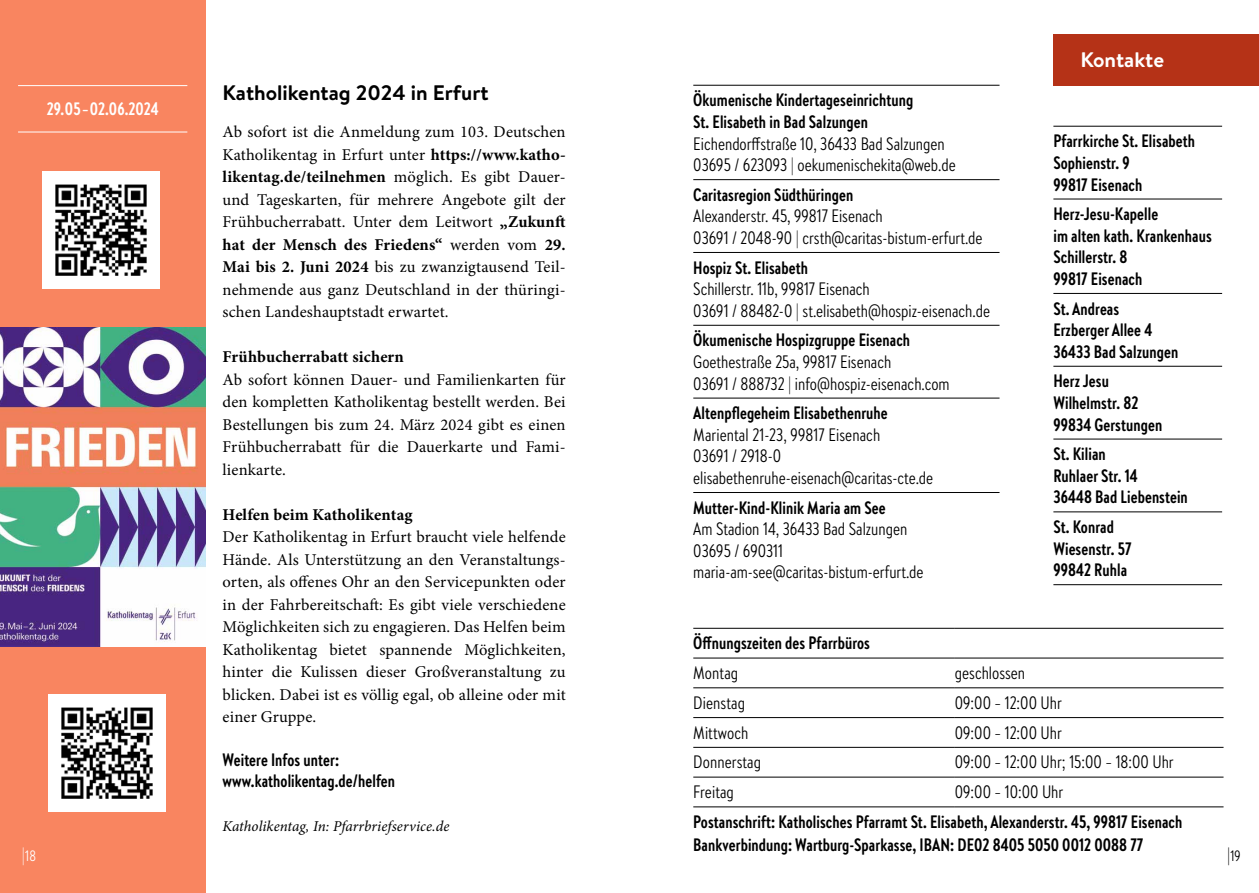
<style>
.page{position:relative;width:1259px;height:893px;background:#fff}
.page>*{position:absolute;margin:0;border:0;box-sizing:border-box;transform-origin:0 0}
.t1{font:700 21px "Brandon Text";color:#000}
.t2{font:700 21px "Brandon Text";color:#fff}
.t3{font:700 18px/21.6px "Brandon Text Cond";letter-spacing:.005em;color:#000}
.t4{font:18px/21.6px "Brandon Text Cond";color:#000}
.t5{font:700 18px "Brandon Text Cond";letter-spacing:.005em;color:#fff}
.t6{font:16.5px/22.5px "Minion Pro";letter-spacing:.01em;color:#000;text-align:justify}
.t7{font:700 16.5px "Minion Pro";letter-spacing:.01em;color:#000}
.t8{font:italic 15px "Minion Pro";letter-spacing:.005em;color:#000}
.t9{font:15px "Brandon Text Cond";color:#000}
.t10{font:15px "Brandon Text Cond";color:#fff}
.s1{font-size:18px}
.s2{font-weight:700}
</style>
<div class="page">
<div style="left:0;top:0;width:206px;height:893px;background:#f98560"></div>
<hr style="left:18px;top:85px;width:169px;height:1px;background:#fff">
<hr style="left:18px;top:132px;width:169px;height:1px;background:#fff">
<img style="left:0;top:327px;width:206px;height:320px">
<img style="left:43px;top:171px;width:117px;height:117px">
<img style="left:48px;top:695px;width:117px;height:117px">
<div style="left:1053px;top:34px;width:206px;height:51px;background:#b53217"></div>
<hr style="left:693px;top:179px;width:306px;height:1px;background:#000">
<hr style="left:693px;top:252px;width:306px;height:1px;background:#000">
<hr style="left:693px;top:325px;width:306px;height:1px;background:#000">
<hr style="left:693px;top:398px;width:306px;height:1px;background:#000">
<hr style="left:693px;top:492px;width:306px;height:1px;background:#000">
<hr style="left:693px;top:85px;width:306px;height:1px;background:#000">
<hr style="left:1053px;top:199px;width:169px;height:1px;background:#000">
<hr style="left:1053px;top:293px;width:169px;height:1px;background:#000">
<hr style="left:1053px;top:366px;width:169px;height:1px;background:#000">
<hr style="left:1053px;top:439px;width:169px;height:1px;background:#000">
<hr style="left:1053px;top:512px;width:169px;height:1px;background:#000">
<hr style="left:1053px;top:584px;width:169px;height:1px;background:#000">
<hr style="left:1053px;top:126px;width:169px;height:1px;background:#000">
<hr style="left:693px;top:658px;width:262px;height:1px;background:#000">
<hr style="left:955px;top:658px;width:268px;height:1px;background:#000">
<hr style="left:693px;top:688px;width:262px;height:1px;background:#000">
<hr style="left:955px;top:688px;width:268px;height:1px;background:#000">
<hr style="left:693px;top:717px;width:262px;height:1px;background:#000">
<hr style="left:955px;top:717px;width:268px;height:1px;background:#000">
<hr style="left:693px;top:747px;width:262px;height:1px;background:#000">
<hr style="left:955px;top:747px;width:268px;height:1px;background:#000">
<hr style="left:693px;top:777px;width:262px;height:1px;background:#000">
<hr style="left:955px;top:777px;width:268px;height:1px;background:#000">
<hr style="left:693px;top:807px;width:262px;height:1px;background:#000">
<hr style="left:955px;top:807px;width:268px;height:1px;background:#000">
<hr style="left:693px;top:628px;width:262px;height:1px;background:#000">
<hr style="left:955px;top:628px;width:268px;height:1px;background:#000">
<p class="t5" style="left:47px;top:97px;width:113px">29.05–02.06.2024</p>
<p class="t10" style="left:22px;top:846px;width:16px"><span class="s1">|</span>18</p>
<p class="t1" style="left:223px;top:78px;width:268px">Katholikentag 2024 in Erfurt</p>
<p class="t6" style="left:223px;top:121px;width:345px">Ab sofort ist die Anmeldung zum 103. Deutschen Katholikentag in Erfurt unter <span class="s2">https://www.katho&shy;likentag.de/teilnehmen</span> möglich. Es gibt Dauer&shy;und Tageskarten, für mehrere Angebote gilt der Frühbucherrabatt. Unter dem Leitwort <span class="s2">„Zukunft hat der Mensch des Friedens“</span> werden vom <span class="s2">29.<br>Mai bis 2. Juni 2024</span> bis zu zwanzigtausend Teil&shy;nehmende aus ganz Deutschland in der thüringi&shy;schen Landeshauptstadt erwartet.</p>
<p class="t7" style="left:223px;top:345px;width:183px">Frühbucherrabatt sichern</p>
<p class="t6" style="left:223px;top:368px;width:345px">Ab sofort können Dauer- und Familienkarten für den kompletten Katholikentag bestellt werden. Bei Bestellungen bis zum 24. März 2024 gibt es einen Frühbucherrabatt für die Dauerkarte und Fami&shy;lienkarte.</p>
<p class="t7" style="left:223px;top:503px;width:191px">Helfen beim Katholikentag</p>
<p class="t6" style="left:223px;top:526px;width:345px">Der Katholikentag in Erfurt braucht viele helfende Hände. Als Unterstützung an den Veranstaltungs&shy;orten, als offenes Ohr an den Servicepunkten oder in der Fahrbereitschaft: Es gibt viele verschiedene Möglichkeiten sich zu engagieren. Das Helfen beim Katholikentag bietet spannende Möglichkeiten, hinter die Kulissen dieser Großveranstaltung zu blicken. Dabei ist es völlig egal, ob alleine oder mit einer Gruppe.</p>
<p class="t3" style="left:223px;top:748px;width:174px">Weitere Infos unter: www.katholikentag.de/helfen</p>
<p class="t8" style="left:223px;top:816px;width:228px">Katholikentag, In: Pfarrbriefservice.de</p>
<p class="t3" style="left:693px;top:89px;width:221px">Ökumenische Kindertageseinrichtung<br>St. Elisabeth in Bad Salzungen</p>
<p class="t4" style="left:693px;top:132px;width:264px">Eichendorffstraße 10, 36433 Bad Salzungen<br>03695 / 623093 | oekumenischekita@web.de</p>
<p class="t3" style="left:693px;top:183px;width:161px">Caritasregion Südthüringen</p>
<p class="t4" style="left:693px;top:205px;width:291px">Alexanderstr. 45, 99817 Eisenach<br>03691 / 2048-90 | crsth@caritas-bistum-erfurt.de</p>
<p class="t3" style="left:693px;top:256px;width:116px">Hospiz St. Elisabeth</p>
<p class="t4" style="left:693px;top:278px;width:298px">Schillerstr. 11b, 99817 Eisenach<br>03691 / 88482-0 | st.elisabeth@hospiz-eisenach.de</p>
<p class="t3" style="left:693px;top:329px;width:218px">Ökumenische Hospizgruppe Eisenach</p>
<p class="t4" style="left:693px;top:350px;width:258px">Goethestraße 25a, 99817 Eisenach<br>03691 / 888732 | info@hospiz-eisenach.com</p>
<p class="t3" style="left:693px;top:402px;width:196px">Altenpflegeheim Elisabethenruhe</p>
<p class="t4" style="left:693px;top:423px;width:241px">Mariental 21-23, 99817 Eisenach<br>03691 / 2918-0 elisabethenruhe-eisenach@caritas-cte.de</p>
<p class="t3" style="left:693px;top:496px;width:194px">Mutter-Kind-Klinik Maria am See</p>
<p class="t4" style="left:693px;top:518px;width:232px">Am Stadion 14, 36433 Bad Salzungen<br>03695 / 690311 maria-am-see@caritas-bistum-erfurt.de</p>
<p class="t2" style="left:1080px;top:45px;width:85px">Kontakte</p>
<p class="t3" style="left:1053px;top:130px;width:143px">Pfarrkirche St. Elisabeth<br>Sophienstr. 9<br>99817 Eisenach</p>
<p class="t3" style="left:1053px;top:202px;width:160px">Herz-Jesu-Kapelle<br>im alten kath. Krankenhaus<br>Schillerstr. 8<br>99817 Eisenach</p>
<p class="t3" style="left:1053px;top:297px;width:126px">St. Andreas<br>Erzberger Allee 4<br>36433 Bad Salzungen</p>
<p class="t3" style="left:1053px;top:370px;width:110px">Herz Jesu<br>Wilhelmstr. 82<br>99834 Gerstungen</p>
<p class="t3" style="left:1053px;top:442px;width:136px">St. Kilian<br>Ruhlaer Str. 14<br>36448 Bad Liebenstein</p>
<p class="t3" style="left:1053px;top:515px;width:80px">St. Konrad<br>Wiesenstr. 57<br>99842 Ruhla</p>
<p class="t3" style="left:693px;top:632px;width:178px">Öffnungszeiten des Pfarrbüros</p>
<p class="t4" style="left:693px;top:662px;width:46px">Montag</p>
<p class="t4" style="left:955px;top:662px;width:72px">geschlossen</p>
<p class="t4" style="left:693px;top:691px;width:53px">Dienstag</p>
<p class="t4" style="left:955px;top:691px;width:108px">09:00 – 12:00 Uhr</p>
<p class="t4" style="left:693px;top:721px;width:57px">Mittwoch</p>
<p class="t4" style="left:955px;top:721px;width:108px">09:00 – 12:00 Uhr</p>
<p class="t4" style="left:693px;top:751px;width:69px">Donnerstag</p>
<p class="t4" style="left:955px;top:751px;width:220px">09:00 – 12:00 Uhr; 15:00 – 18:00 Uhr</p>
<p class="t4" style="left:693px;top:781px;width:42px">Freitag</p>
<p class="t4" style="left:955px;top:781px;width:110px">09:00 – 10:00 Uhr</p>
<p class="t3" style="left:693px;top:810px;width:490px;line-height:22.5px">Postanschrift: Katholisches Pfarramt St. Elisabeth, Alexanderstr. 45, 99817 Eisenach<br>Bankverbindung: Wartburg-Sparkasse, IBAN: DE02 8405 5050 0012 0088 77</p>
<p class="t9" style="left:1227px;top:846px;width:15px"><span class="s1">|</span>19</p>
</div>
